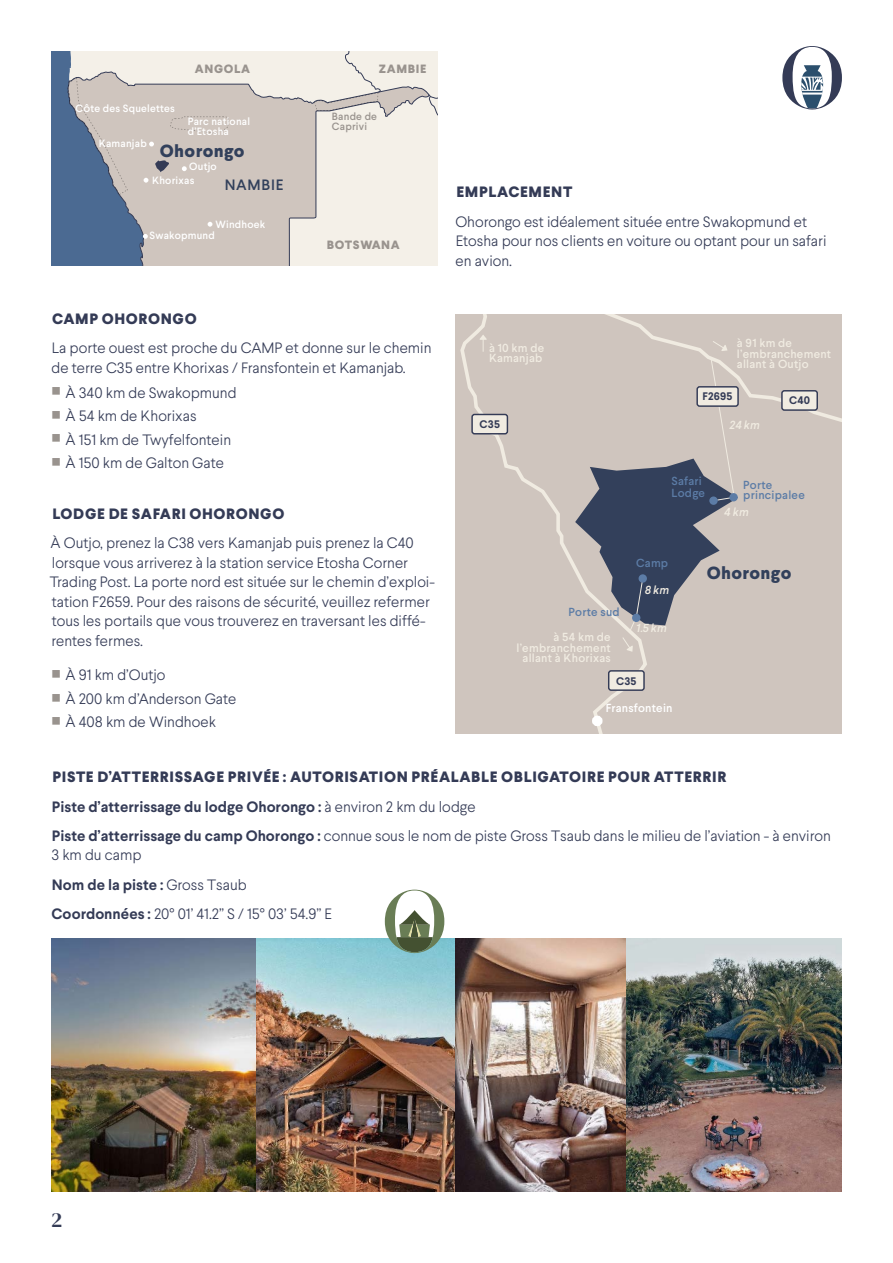
<style>
.page{position:relative;width:893px;height:1263px;background:#fff}
.page>*{position:absolute;margin:0;border:0;box-sizing:border-box;transform-origin:0 0}
.t1{font:21px "DM Serif Display";color:#343b56}
.Copy_fr{font:800 17.55px "Larsseit";letter-spacing:.02em;color:#32405b}
.Copy_fr-2{font:300 15px/19.5px "Larsseit";color:#343b56}
.Copy_fr-3{font:700 15px "Larsseit";color:#343b56}
.Copy_Head_dt{font:800 15px "Larsseit";letter-spacing:.04em;color:#343b56}
.Copy_fr-4{font:800 15px "Larsseit";letter-spacing:.04em;color:#343b56}
.Copy_fr-5{font:500 15px "Larsseit";letter-spacing:.05em;color:#32405b}
.Copy_fr-6{font:800 12px "Larsseit";letter-spacing:.05em;color:#99938e}
.Copy_fr-7{font:500 11.7px/10.5px "Larsseit";letter-spacing:.02em;color:#f0ebe1}
.Copy_fr-8{font:500 11.7px/10.5px "Larsseit";letter-spacing:.02em;color:#5c7ca6}
.Copy_fr-9{font:italic 500 11.7px "Larsseit";letter-spacing:.02em;color:#f0ebe1}
.Copy_fr-10{font:500 11.7px "Larsseit";letter-spacing:.02em;color:#fff}
.Copy_fr-11{font:700 10.95px "Larsseit";letter-spacing:.02em;color:#343b56}
.Copy_fr-12{font:500 10.5px/10.5px "Larsseit";letter-spacing:.02em;color:#fff}
.Copy_fr-13{font:500 10.5px/10.5px "Larsseit";letter-spacing:.02em;color:#99938e}
.s1{font-weight:300}
.s2{font-weight:700}
</style>
<div class="page">
<img style="left:51px;top:938px;width:205px;height:254px">
<img style="left:256px;top:938px;width:199px;height:254px">
<img style="left:455px;top:938px;width:171px;height:254px">
<img style="left:626px;top:938px;width:216px;height:254px">
<div style="left:455px;top:314px;width:387px;height:420px;background:#cfc5be"></div>
<div style="left:592px;top:716px;width:10px;height:10px;border:6px solid #fff;border-radius:50%"></div>
<div style="left:609px;top:671px;width:35px;height:19px;background:#f0ebe1;border-radius:2px"></div>
<div style="left:608px;top:670px;width:37px;height:21px;border:1px solid #343b56;border-radius:2px"></div>
<div style="left:782px;top:391px;width:35px;height:19px;background:#f0ebe1;border-radius:2px"></div>
<div style="left:781px;top:390px;width:37px;height:21px;border:1px solid #343b56;border-radius:2px"></div>
<svg style="left:712px;top:340px;width:16px;height:11px"></svg>
<svg style="left:575px;top:357px;width:163px;height:295px;background:#9d9b9f"></svg>
<div style="left:472px;top:414px;width:35px;height:20px;background:#f0ebe1;border-radius:2px"></div>
<div style="left:471px;top:414px;width:37px;height:20px;border:1px solid #343b56;border-radius:2px"></div>
<div style="left:697px;top:387px;width:41px;height:19px;background:#f0ebe1;border-radius:2px"></div>
<div style="left:696px;top:386px;width:43px;height:21px;border:1px solid #343b56;border-radius:2px"></div>
<svg style="left:479px;top:334px;width:8px;height:18px"></svg>
<svg style="left:782px;top:46px;width:60px;height:64px"></svg>
<svg style="left:385px;top:890px;width:59px;height:63px"></svg>
<div style="left:51px;top:51px;width:387px;height:215px;background:#4b6a92"></div>
<div style="left:69px;top:51px;width:369px;height:195px;background:#f4f0e8"></div>
<svg style="left:67px;top:71px;width:363px;height:195px;background:#cecac8"></svg>
<svg style="left:68px;top:78px;width:60px;height:117px"></svg>
<svg style="left:170px;top:116px;width:59px;height:17px"></svg>
<div style="left:289px;top:246px;width:149px;height:20px;background:#f4f0e8"></div>
<svg style="left:314px;top:51px;width:99px;height:60px;background:#e4dfd9"></svg>
<svg style="left:428px;top:78px;width:10px;height:139px"></svg>
<svg style="left:155px;top:160px;width:14px;height:12px"></svg>
<svg style="left:208px;top:222px;width:4px;height:5px"></svg>
<svg style="left:143px;top:234px;width:5px;height:5px"></svg>
<svg style="left:144px;top:178px;width:4px;height:5px"></svg>
<svg style="left:182px;top:166px;width:5px;height:5px"></svg>
<svg style="left:149px;top:142px;width:5px;height:4px"></svg>
<p class="Copy_fr-6" style="left:195px;top:61px;width:57px">ANGOLA</p>
<p class="Copy_fr-6" style="left:379px;top:61px;width:49px">ZAMBIE</p>
<p class="Copy_fr-12" style="left:76px;top:103px;width:101px">CÔte des Squelettes</p>
<p class="Copy_fr-12" style="left:99px;top:138px;width:49px">Kamanjab</p>
<p class="Copy_fr-12" style="left:188px;top:116px;width:64px">Parc national d’Etosha</p>
<p class="Copy_fr" style="left:160px;top:139px;width:86px">Ohorongo</p>
<p class="Copy_fr-12" style="left:189px;top:161px;width:29px">Outjo</p>
<p class="Copy_fr-12" style="left:152px;top:175px;width:44px">Khorixas</p>
<p class="Copy_fr-5" style="left:225px;top:175px;width:60px">NAMBIE</p>
<p class="Copy_fr-12" style="left:215px;top:219px;width:51px">Windhoek</p>
<p class="Copy_fr-12" style="left:150px;top:230px;width:67px">Swakopmund</p>
<p class="Copy_fr-13" style="left:332px;top:111px;width:47px">Bande de<br>Caprivi</p>
<p class="Copy_fr-6" style="left:327px;top:237px;width:75px">BOTSWANA</p>
<p class="Copy_fr-4" style="left:52px;top:309px;width:146px">CAMP OHORONGO</p>
<p class="Copy_fr-2" style="left:52px;top:338px;width:381px">La porte ouest est proche du CAMP et donne sur le chemin de terre C35 entre Khorixas / Fransfontein et Kamanjab.</p>
<p class="Copy_fr-2" style="left:65px;top:382px;width:173px">À 340 km de Swakopmund</p>
<p class="Copy_fr-2" style="left:65px;top:406px;width:133px">À 54 km de Khorixas</p>
<p class="Copy_fr-2" style="left:65px;top:429px;width:167px">À 151 km de Twyfelfontein</p>
<p class="Copy_fr-2" style="left:65px;top:453px;width:160px">À 150 km de Galton Gate</p>
<p class="Copy_fr-4" style="left:52px;top:504px;width:234px">LODGE DE SAFARI OHORONGO</p>
<p class="Copy_fr-2" style="left:50px;top:533px;width:387px">À Outjo, prenez la C38 vers Kamanjab puis prenez la C40 lorsque vous arriverez à la station service Etosha Corner Trading Post. La porte nord est située sur le chemin d’exploi&shy;tation F2659. Pour des raisons de sécurité, veuillez refermer tous les portails que vous trouverez en traversant les diffé&shy;rentes fermes.</p>
<p class="Copy_fr-2" style="left:65px;top:665px;width:102px">À 91 km d’Outjo</p>
<p class="Copy_fr-2" style="left:65px;top:689px;width:173px">À 200 km d’Anderson Gate</p>
<p class="Copy_fr-2" style="left:65px;top:712px;width:152px">À 408 km de Windhoek</p>
<p class="Copy_fr-4" style="left:456px;top:182px;width:117px">EMPLACEMENT</p>
<p class="Copy_fr-2" style="left:455px;top:211px;width:373px">Ohorongo est idéalement située entre Swakopmund et<br>Etosha pour nos clients en voiture ou optant pour un safari en avion.</p>
<p class="Copy_fr-7" style="left:489px;top:342px;width:57px">à 10 km de<br>Kamanjab</p>
<p class="Copy_fr-11" style="left:479px;top:417px;width:22px">C35</p>
<p class="Copy_fr-7" style="left:737px;top:338px;width:96px">à 91 km de l’embranchement allant à Outjo</p>
<p class="Copy_fr-11" style="left:702px;top:390px;width:31px">F2695</p>
<p class="Copy_fr-9" style="left:729px;top:418px;width:32px">24 km</p>
<p class="Copy_fr-11" style="left:789px;top:394px;width:23px">C40</p>
<p class="Copy_fr-8" style="left:569px;top:606px;width:53px">Porte sud</p>
<p class="Copy_fr-7" style="left:516px;top:632px;width:96px;text-align:right">à 54 km de l’embranchement allant à Khorixas</p>
<p class="Copy_fr-8" style="left:671px;top:475px;width:35px;line-height:11.7px">Safari<br>Lodge</p>
<p class="Copy_fr-8" style="left:743px;top:479px;width:63px">Porte principalee</p>
<p class="Copy_fr-9" style="left:724px;top:504px;width:26px">4km</p>
<p class="Copy_fr-8" style="left:636px;top:558px;width:34px">Camp</p>
<p class="Copy_fr-9" style="left:645px;top:582px;width:26px">8km</p>
<p class="Copy_fr-9" style="left:636px;top:621px;width:32px">1.5 km</p>
<p class="Copy_fr" style="left:707px;top:562px;width:86px">Ohorongo</p>
<p class="Copy_fr-11" style="left:616px;top:674px;width:22px">C35</p>
<p class="Copy_fr-10" style="left:606px;top:700px;width:68px">Fransfontein</p>
<p class="Copy_Head_dt" style="left:52px;top:767px;width:675px">PISTE D’ATTERRISSAGE PRIVÉE : AUTORISATION PRÉALABLE OBLIGATOIRE POUR ATTERRIR</p>
<p class="Copy_fr-3" style="left:52px;top:797px;width:425px">Piste d’atterrissage du lodge Ohorongo : <span class="s1">à environ 2 km du lodge</span></p>
<p class="Copy_fr-2" style="left:51px;top:826px;width:781px"><span class="s2">Piste d’atterrissage du camp Ohorongo :</span> connue sous le nom de piste Gross Tsaub dans le milieu de l’aviation - à environ<br>3 km du camp</p>
<p class="Copy_fr-3" style="left:52px;top:875px;width:196px">Nom de la piste : <span class="s1">Gross Tsaub</span></p>
<p class="Copy_fr-2" style="left:52px;top:904px;width:282px"><span class="s2">Coordonnées :</span> 20° 01’ 41.2” S / 15° 03’ 54.9” E</p>
<h1 class="t1" style="left:51px;top:1208px;width:13px">2</h1>
</div>
